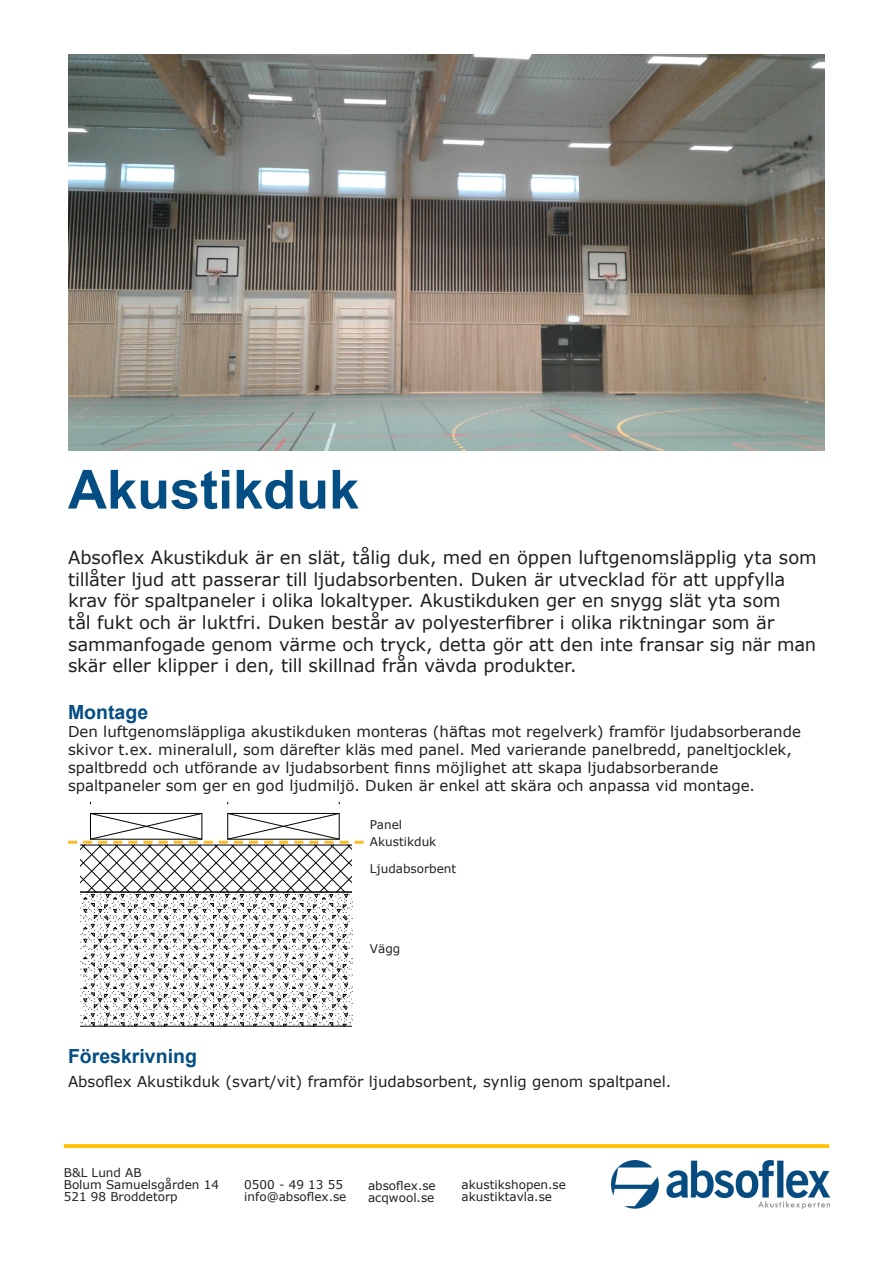
<style>
.page{position:relative;width:893px;height:1263px;background:#fff}
.page>*{position:absolute;margin:0;border:0;box-sizing:border-box;transform-origin:0 0}
.Produktnamn{font:700 54px "Arial";color:#044e84}
.t1{font:24.6px "Verdana";color:#000;scale:.9 1}
.Smårubriker{font:700 19.5px "Arial";color:#044e84}
.Säljtext{font:700 19.5px "Arial";color:#044e84}
.Säljtext-2{font:18px/21.6px "Verdana";letter-spacing:-.005em;color:#231f20}
.Säljtext-3{font:15px/18px "Verdana";color:#231f20}
.Faktatext{font:15px "Verdana";color:#231f20}
.Diagramtext{font:12px/12px "Verdana";color:#231f20}
</style>
<div class="page">
<svg style="left:64px;top:1144px;width:765px;height:4px;background:#ffc30f"></svg>
<img style="left:611px;top:1161px;width:218px;height:48px">
<svg style="left:68px;top:813px;width:296px;height:213px"></svg>
<img style="left:68px;top:54px;width:757px;height:396px">
<p class="Produktnamn" style="left:68px;top:451px;width:293px">Akustikduk</p>
<p class="Säljtext-2" style="left:68px;top:547px;width:750px">Absoflex Akustikduk är en slät, tålig duk, med en öppen luftgenomsläpplig yta som tillåter ljud att passerar till ljudabsorbenten. Duken är utvecklad för att uppfylla krav för spaltpaneler i olika lokaltyper. Akustikduken ger en snygg slät yta som<br>tål fukt och är luktfri. Duken består av polyesterfibrer i olika riktningar som är sammanfogade genom värme och tryck, detta gör att den inte fransar sig när man skär eller klipper i den, till skillnad från vävda produkter.</p>
<p class="Säljtext" style="left:68px;top:698px;width:82px">Montage</p>
<p class="Säljtext-3" style="left:68px;top:722px;width:734px">Den luftgenomsläppliga akustikduken monteras (häftas mot regelverk) framför ljudabsorberande skivor t.ex. mineralull, som därefter kläs med panel. Med varierande panelbredd, paneltjocklek, spaltbredd och utförande av ljudabsorbent finns möjlighet att skapa ljudabsorberande spaltpaneler som ger en god ljudmiljö. Duken är enkel att skära och anpassa vid montage.</p>
<p class="t1" style="left:276px;top:729px;width:18px">B</p>
<p class="t1" style="left:436px;top:755px;width:15px">L</p>
<p class="Diagramtext" style="left:370px;top:819px;width:34px">Panel</p>
<p class="Diagramtext" style="left:370px;top:836px;width:68px">Akustikduk</p>
<p class="Diagramtext" style="left:370px;top:863px;width:88px">Ljudabsorbent</p>
<p class="Diagramtext" style="left:370px;top:942px;width:32px">Vägg</p>
<p class="Smårubriker" style="left:68px;top:1043px;width:130px">Föreskrivning</p>
<p class="Faktatext" style="left:68px;top:1071px;width:605px">Absoflex Akustikduk (svart/vit) framför ljudabsorbent, synlig genom spaltpanel.</p>
<p class="Diagramtext" style="left:64px;top:1167px;width:157px">B&amp;L Lund AB<br>Bolum Samuelsgården 14<br>521 98 Broddetorp</p>
<p class="Diagramtext" style="left:244px;top:1179px;width:104px">0500 - 49 13 55 info@absoflex.se</p>
<p class="Diagramtext" style="left:368px;top:1179px;width:69px">absoflex.se acqwool.se</p>
<p class="Diagramtext" style="left:462px;top:1178px;width:106px">akustikshopen.se akustiktavla.se</p>
</div>
